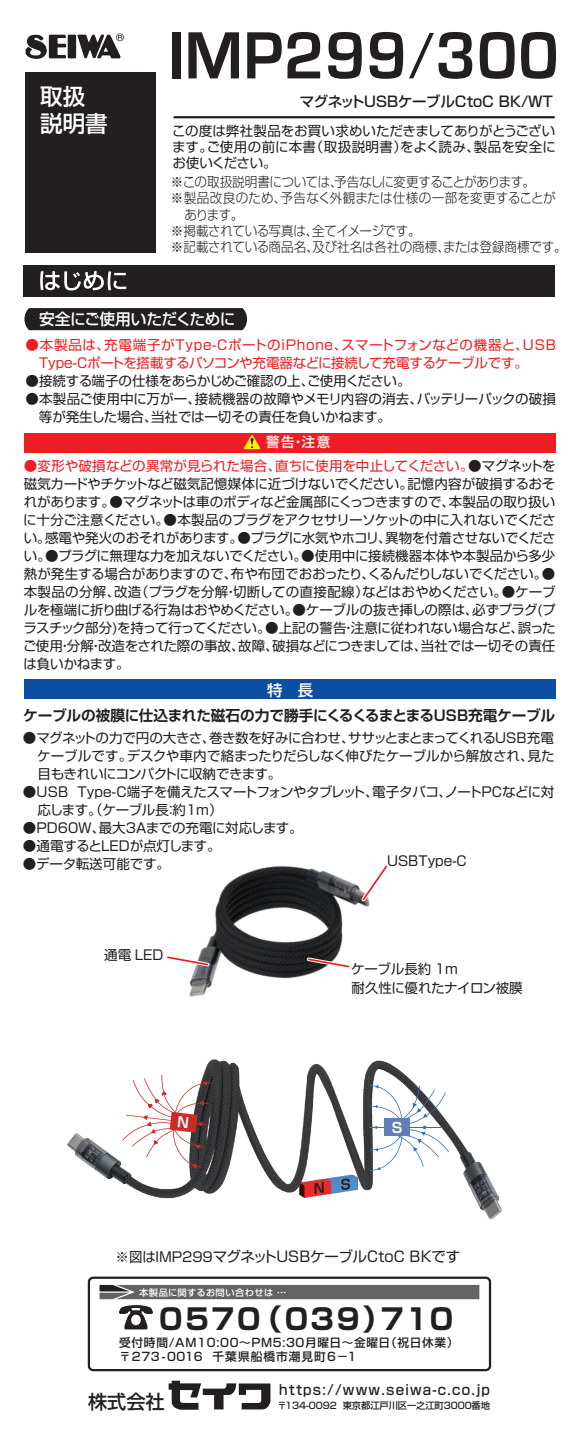
<style>
.page{position:relative;width:581px;height:1440px;background:#fff}
.page>*{position:absolute;margin:0;border:0;box-sizing:border-box;transform-origin:0 0}
.t1{font:700 28.8px "Shin Go Pro";letter-spacing:.08em;color:#231f20}
.t2{font:500 22.5px/27px "Shin Go Pro";color:#fff}
.t3{font:500 19.12px "Shin Go Pro";color:#231f20}
.t4{font:500 15.75px "Shin Go Pro";letter-spacing:-.035em;color:#fff}
.t5{font:500 15.3px "Shin Go Pro";color:#fff}
.t6{font:700 14.62px "Shin Go Pro De";letter-spacing:-.015em;color:#231f20}
.t7{font:14.4px "Shin Go Pro";letter-spacing:-.015em;color:#231f20}
.t8{font:500 14.4px "Shin Go Pro";letter-spacing:-.01em;color:#231f20}
.t9{font:700 14.17px "Shin Go Pro De";color:#fff}
.t10{font:500 13.72px "Shin Go Pro";letter-spacing:.09em;color:#231f20}
.t11{font:13.5px/18px "Shin Go Pro";letter-spacing:-.015em;color:#231f20;text-align:justify}
.t12{font:300 13.5px "Shin Go Pro";letter-spacing:-.02em;color:#231f20;scale:.93 1}
.t13{font:13.5px/18px "Shin Go Pro";color:#ee1d23}
.t14{font:300 13.5px "Shin Go Pro";letter-spacing:.015em;color:#231f20;scale:.93 1}
.t15{font:500 13.5px "Shin Go Pro";color:#fff}
.t16{font:500 11.7px/14px "Shin Go Pro";letter-spacing:.06em;color:#231f20}
.t17{font:500 9.22px "Shin Go Pro";letter-spacing:-.01em;color:#231f20}
.t18{font:500 9px "Shin Go Pro";letter-spacing:.04em;color:#fff}
.s1{color:#ee1d23}
.s2{font-size:13.5px}
.s3{font-weight:400}
</style>
<div class="page">
<img style="left:199px;top:866px;width:171px;height:94px">
<div style="left:24px;top:680px;width:531px;height:19px;background:#0c4ea2"></div>
<div style="left:25px;top:72px;width:131px;height:181px;background:#231f20"></div>
<hr style="left:173px;top:116px;width:381px;height:2px;background:#231f20">
<svg style="left:25px;top:34px;width:41px;height:25px"></svg>
<div style="left:68px;top:35px;width:8px;height:23px;background:#231f20"></div>
<svg style="left:77px;top:33px;width:47px;height:25px"></svg>
<div style="left:172px;top:32px;width:8px;height:46px;background:#231f20"></div>
<svg style="left:188px;top:32px;width:51px;height:46px"></svg>
<svg style="left:247px;top:32px;width:34px;height:46px"></svg>
<svg style="left:287px;top:32px;width:33px;height:46px"></svg>
<svg style="left:328px;top:32px;width:33px;height:47px"></svg>
<svg style="left:369px;top:32px;width:34px;height:47px"></svg>
<svg style="left:409px;top:32px;width:63px;height:47px"></svg>
<svg style="left:479px;top:32px;width:35px;height:47px"></svg>
<svg style="left:521px;top:32px;width:34px;height:47px"></svg>
<div style="left:23px;top:265px;width:531px;height:32px;background:#231f20"></div>
<svg style="left:40px;top:271px;width:86px;height:19px"></svg>
<div style="left:24px;top:308px;width:223px;height:22px;background:#231f20"></div>
<div style="left:24px;top:433px;width:531px;height:19px;background:#ee1d23"></div>
<svg style="left:243px;top:435px;width:17px;height:14px"></svg>
<div style="left:88px;top:1277px;width:403px;height:94px;border:2px solid #231f20;border-radius:4px"></div>
<svg style="left:124px;top:1322px;width:24px;height:7px"></svg>
<svg style="left:168px;top:1381px;width:102px;height:29px"></svg>
<svg style="left:361px;top:865px;width:27px;height:37px"></svg>
<svg style="left:167px;top:955px;width:42px;height:5px"></svg>
<svg style="left:306px;top:957px;width:44px;height:3px"></svg>
<img style="left:67px;top:960px;width:435px;height:362px">
<svg style="left:369px;top:1085px;width:79px;height:86px"></svg>
<svg style="left:315px;top:1182px;width:9px;height:12px"></svg>
<svg style="left:341px;top:1178px;width:9px;height:12px"></svg>
<svg style="left:123px;top:1075px;width:88px;height:93px"></svg>
<h2 class="t2" style="left:40px;top:80px;width:69px">取扱説明書</h2>
<p class="t8" style="left:300px;top:90px;width:254px">マグネットUSBケーブルCtoC BK/WT</p>
<p class="t11" style="left:172px;top:121px;width:385px;line-height:16.2px">この度は弊社製品をお買い求めいただきましてありがとうございます。ご使用の前に本書（取扱説明書）をよく読み、製品を安全にお使いください。</p>
<p class="t12" style="left:171px;top:171px;width:393px">※この取扱説明書については、予告なしに変更することがあります。</p>
<p class="t14" style="left:171px;top:187px;width:415px">※製品改良のため、予告なく外観または仕様の一部を変更することが</p>
<p class="t12" style="left:184px;top:203px;width:65px">あります。</p>
<p class="t12" style="left:171px;top:220px;width:270px">※掲載されている写真は、全てイメージです。</p>
<p class="t12" style="left:171px;top:236px;width:427px">※記載されている商品名、及び社名は各社の商標、または登録商標です。</p>
<p class="t4" style="left:39px;top:306px;width:198px">安全にご使用いただくために</p>
<p class="t13" style="left:39px;top:334px;width:518px;text-indent:-13px">●本製品は、充電端子がType-CポートのiPhone、スマートフォンなどの機器と、USB<br>Type-Cポートを搭載するパソコンや充電器などに接続して充電するケーブルです。</p>
<p class="t11" style="left:25px;top:370px;width:386px">●接続する端子の仕様をあらかじめご確認の上、ご使用ください。</p>
<p class="t11" style="left:39px;top:388px;width:518px;text-indent:-13px">●本製品ご使用中に万が一、接続機器の故障やメモリ内容の消去、バッテリーパックの破損等が発生した場合、当社では一切その責任を負いかねます。</p>
<p class="t15" style="left:266px;top:431px;width:65px">警告・注意</p>
<p class="t11" style="left:23px;top:455px;width:534px"><span class="s1">●変形や破損などの異常が見られた場合、直ちに使用を中止してください。</span>●マグネットを磁気カードやチケットなど磁気記憶媒体に近づけないでください。記憶内容が破損するおそれがあります。●マグネットは車のボディなど金属部にくっつきますので、本製品の取り扱いに十分ご注意ください。●本製品のプラグをアクセサリーソケットの中に入れないでください。感電や発火のおそれがあります。●プラグに水気やホコリ、異物を付着させないでください。●プラグに無理な力を加えないでください。●使用中に接続機器本体や本製品から多少熱が発生する場合がありますので、布や布団でおおったり、くるんだりしないでください。●本製品の分解、改造（プラグを分解・切断しての直接配線）などはおやめください。●ケーブルを極端に折り曲げる行為はおやめください。●ケーブルの抜き挿しの際は、必ずプラグ(プラスチック部分)を持って行ってください。●上記の警告・注意に従われない場合など、誤ったご使用・分解・改造をされた際の事故、故障、破損などにつきましては、当社では一切その責任は負いかねます。</p>
<p class="t5" style="left:267px;top:677px;width:48px">特　長</p>
<p class="t6" style="left:23px;top:703px;width:533px">ケーブルの被膜に仕込まれた磁石の力で勝手にくるくるまとまるUSB充電ケーブル</p>
<p class="t11" style="left:37px;top:727px;width:518px;text-indent:-14px">●マグネットの力で円の大きさ、巻き数を好みに合わせ、ササッとまとまってくれるUSB充電ケーブルです。デスクや車内で絡まったりだらしなく伸びたケーブルから解放され、見た目もきれいにコンパクトに収納できます。</p>
<p class="t11" style="left:38px;top:781px;width:518px;text-indent:-15px">●USB Type-C端子を備えたスマートフォンやタブレット、電子タバコ、ノートPCなどに対応します。（ケーブル長：約1ｍ）</p>
<p class="t11" style="left:23px;top:817px;width:281px">●PD60W、最大3Aまでの充電に対応します。</p>
<p class="t11" style="left:23px;top:835px;width:199px">●通電するとLEDが点灯します。</p>
<p class="t11" style="left:23px;top:853px;width:148px">●データ転送可能です。</p>
<p class="t11" style="left:387px;top:850px;width:81px">USBType-C</p>
<p class="t11" style="left:104px;top:945px;width:61px">通電 LED</p>
<p class="t11" style="left:351px;top:957px;width:173px;line-height:19.3px">ケーブル長約 1m<br>耐久性に優れたナイロン被膜</p>
<p class="t9" style="left:391px;top:1116px;width:12px">S</p>
<p class="t7" style="left:115px;top:1245px;width:346px"><span class="s2">※図はIMP299</span>マグネットUSBケーブルCtoC BKです</p>
<p class="t18" style="left:139px;top:1285px;width:152px">本製品に関するお問い合わせは <span class="s3">・・・</span></p>
<h1 class="t1" style="left:159px;top:1296px;width:295px">0570（039）710</h1>
<p class="t16" style="left:119px;top:1334px;width:341px">受付時間/AM10:00～PM5:30月曜日～金曜日（祝日休業）〒273-0016 千葉県船橋市潮見町6－1</p>
<h3 class="t3" style="left:88px;top:1386px;width:78px">株式会社</h3>
<p class="t10" style="left:279px;top:1378px;width:212px">https://www.seiwa-c.co.jp</p>
<p class="t17" style="left:277px;top:1398px;width:214px">〒134-0092 東京都江戸川区一之江町3000番地</p>
</div>
